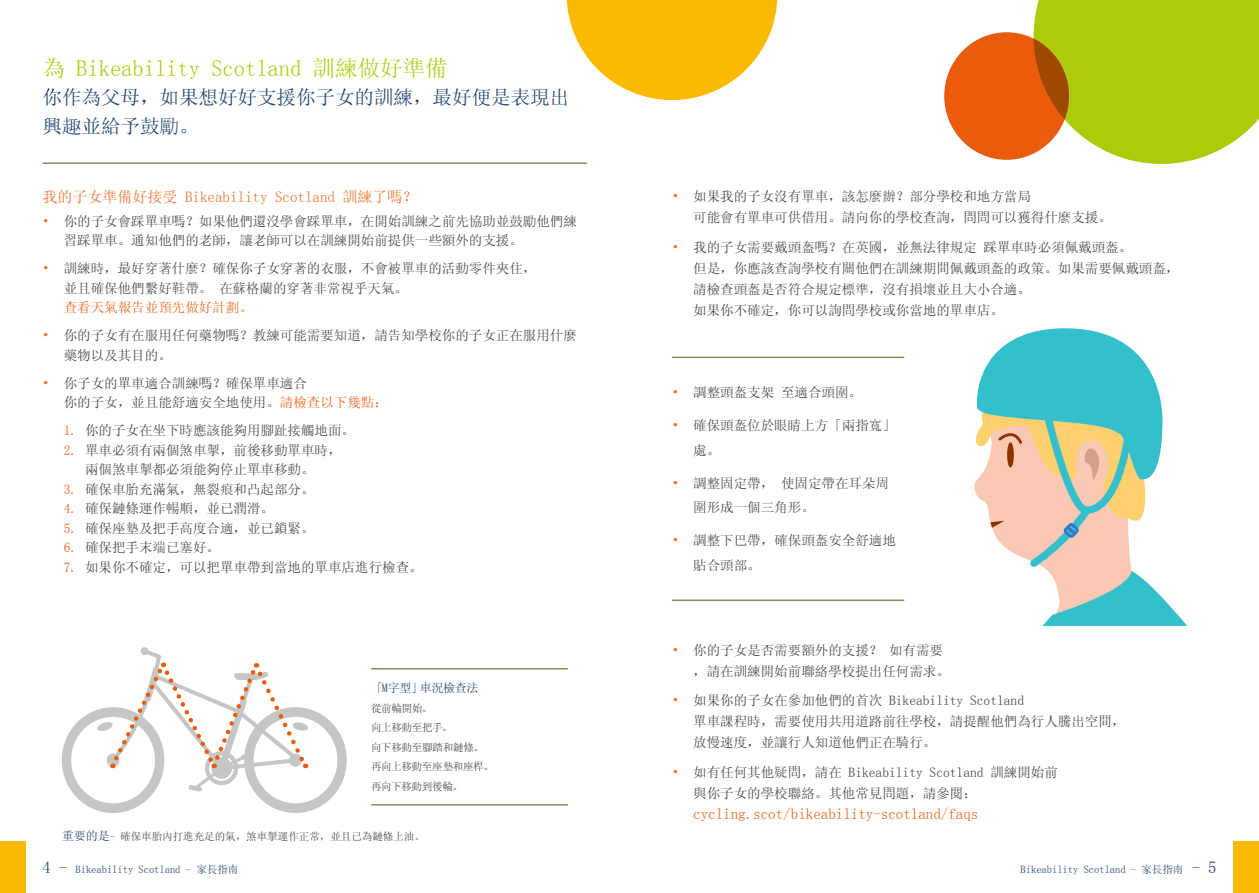
<style>
.page{position:relative;width:1259px;height:893px;background:#fff}
.page>*{position:absolute;margin:0;border:0;box-sizing:border-box;transform-origin:0 0}
.t1{font:22.5px "Sim Sun";color:#afca0b}
.t2{font:19.5px/28.5px "Sim Sun";color:#183c6a}
.t3{font:15px "Sim Sun";color:#ea5b0b}
.t4{font:15px "Sim Sun";color:#ed6d26}
.t5{font:13.5px/21px "Sim Sun";color:#3c3c3b}
.t6{font:13.5px "Sim Sun";color:#ea5b0b}
.t7{font:12px "Sim Sun";letter-spacing:-.025em;color:#183c6a}
.t8{font:10.5px/19.5px "Sim Sun";letter-spacing:-.015em;color:#3c3c3b}
.t9{font:10.5px "Sim Sun";color:#183c6a}
.s1{color:#ed6d26}
.s2{color:#ea5b0b}
.s3{font-size:12px;color:#183c6a}
.s4{font-size:16.5px}
</style>
<div class="page">
<svg style="left:974px;top:328px;width:213px;height:298px"></svg>
<hr style="left:43px;top:162px;width:544px;height:2px;background:#858d61">
<div style="left:944px;top:32px;width:125px;height:128px;background:#ea5b0b;border-radius:50%"></div>
<svg style="left:1033px;top:0;width:226px;height:164px;background:#b8c521"></svg>
<svg style="left:567px;top:0;width:210px;height:100px"></svg>
<svg style="left:62px;top:647px;width:285px;height:166px"></svg>
<svg style="left:97px;top:663px;width:212px;height:105px"></svg>
<hr style="left:371px;top:668px;width:197px;height:1px;background:#858d61">
<hr style="left:672px;top:357px;width:232px;height:1px;background:#858d61">
<hr style="left:672px;top:599px;width:232px;height:2px;background:#858d61">
<hr style="left:371px;top:804px;width:197px;height:1px;background:#858d61">
<div style="left:0;top:842px;width:26px;height:51px;background:#fbba00"></div>
<div style="left:1233px;top:842px;width:26px;height:51px;background:#fbba00"></div>
<h1 class="t1" style="left:43px;top:56px;width:406px">為 Bikeability Scotland 訓練做好準備</h1>
<h2 class="t2" style="left:43px;top:83px;width:528px">你作為父母，如果想好好支援你子女的訓練，最好便是表現出興趣並給予鼓勵。</h2>
<p class="t4" style="left:43px;top:189px;width:376px">我的子女準備好接受 Bikeability Scotland 訓練了嗎？</p>
<p class="t5" style="left:64px;top:211px;width:514px;line-height:19.5px;text-indent:-21px"><span class="s1">•</span> 你的子女會踩單車嗎？如果他們還沒學會踩單車，在開始訓練之前先協助並鼓勵他們練習踩單車。通知他們的老師，讓老師可以在訓練開始前提供一些額外的支援。</p>
<p class="t5" style="left:64px;top:259px;width:474px;line-height:19.5px;text-indent:-21px"><span class="s1">•</span> 訓練時，最好穿著什麼？確保你子女穿著的衣服，不會被單車的活動零件夾住，並且確保他們繫好鞋帶。 在蘇格蘭的穿著非常視乎天氣。</p>
<p class="t6" style="left:64px;top:301px;width:190px">查看天氣報告並預先做好計劃。</p>
<p class="t5" style="left:64px;top:326px;width:514px;line-height:19.5px;text-indent:-21px"><span class="s1">•</span> 你的子女有在服用任何藥物嗎？教練可能需要知道，請告知學校你的子女正在服用什麼藥物以及其目的。</p>
<p class="t5" style="left:64px;top:373px;width:325px;line-height:19.5px;text-indent:-21px"><span class="s1">•</span> 你子女的單車適合訓練嗎？確保單車適合<br>你的子女，並且能舒適安全地使用。<span class="s2">請檢查以下幾點：</span></p>
<p class="t5" style="left:64px;top:420px;width:293px"><span class="s2">1.</span> 你的子女在坐下時應該能夠用腳趾接觸地面。</p>
<p class="t5" style="left:64px;top:440px;width:279px;line-height:19.5px;text-align:center"><span class="s2">2.</span> 單車必須有兩個煞車掣，前後移動單車時，兩個煞車掣都必須能夠停止單車移動。</p>
<p class="t5" style="left:64px;top:478px;width:252px"><span class="s2">3.</span> 確保車胎充滿氣，無裂痕和凸起部分。</p>
<p class="t5" style="left:64px;top:498px;width:212px"><span class="s2">4.</span> 確保鏈條運作暢順，並已潤滑。</p>
<p class="t5" style="left:64px;top:517px;width:252px"><span class="s2">5.</span> 確保座墊及把手高度合適，並已鎖緊。</p>
<p class="t5" style="left:64px;top:537px;width:158px"><span class="s2">6.</span> 確保把手末端已塞好。</p>
<p class="t5" style="left:64px;top:556px;width:360px"><span class="s2">7.</span> 如果你不確定，可以把單車帶到當地的單車店進行檢查。</p>
<p class="t7" style="left:371px;top:682px;width:109px">「M字型」車況檢查法</p>
<p class="t8" style="left:371px;top:698px;width:124px">從前輪開始。<br>向上移動至把手。<br>向下移動至腳踏和鏈條。再向上移動至座墊和座桿。再向下移動到後輪。</p>
<p class="t8" style="left:62px;top:826px;width:364px"><span class="s3">重要的是</span>- 確保車胎內打進充足的氣，煞車掣運作正常，並且已為鏈條上油。</p>
<p class="t5" style="left:693px;top:186px;width:420px;text-indent:-21px"><span class="s1">•</span> 如果我的子女沒有單車，該怎麼辦？部分學校和地方當局<br>可能會有單車可供借用。請向你的學校查詢，問問可以獲得什麼支援。</p>
<p class="t5" style="left:693px;top:236px;width:487px;text-indent:-21px"><span class="s1">•</span> 我的子女需要戴頭盔嗎？在英國，並無法律規定 踩單車時必須佩戴頭盔。<br>但是，你應該查詢學校有關他們在訓練期間佩戴頭盔的政策。如果需要佩戴頭盔，請檢查頭盔是否符合規定標準，沒有損壞並且大小合適。<br>如果你不確定，你可以詢問學校或你當地的單車店。</p>
<p class="t5" style="left:672px;top:382px;width:192px"><span class="s1">•</span> 調整頭盔支架 至適合頭圍。</p>
<p class="t5" style="left:693px;top:413px;width:204px;line-height:24.5px;text-indent:-21px"><span class="s1">•</span> 確保頭盔位於眼睛上方「兩指寬」處。</p>
<p class="t5" style="left:693px;top:471px;width:197px;line-height:24.5px;text-indent:-21px"><span class="s1">•</span> 調整固定帶， 使固定帶在耳朵周圍形成一個三角形。</p>
<p class="t5" style="left:693px;top:528px;width:204px;line-height:24.5px;text-indent:-21px"><span class="s1">•</span> 調整下巴帶，確保頭盔安全舒適地貼合頭部。</p>
<p class="t5" style="left:693px;top:639px;width:258px;text-indent:-21px"><span class="s1">•</span> 你的子女是否需要額外的支援？ 如有需要，請在訓練開始前聯絡學校提出任何需求。</p>
<p class="t5" style="left:693px;top:690px;width:433px;text-indent:-21px"><span class="s1">•</span> 如果你的子女在參加他們的首次 Bikeability Scotland<br>單車課程時，需要使用共用道路前往學校，請提醒他們為行人騰出空間，放慢速度，並讓行人知道他們正在騎行。</p>
<p class="t5" style="left:693px;top:761px;width:366px;text-indent:-21px"><span class="s1">•</span> 如有任何其他疑問，請在 Bikeability Scotland 訓練開始前與你子女的學校聯絡。其他常見問題，請參閱：</p>
<p class="t3" style="left:693px;top:806px;width:287px">cycling.scot/bikeability-scotland/faqs</p>
<p class="t9" style="left:43px;top:864px;width:197px"><span class="s4">4 -</span> Bikeability Scotland - 家長指南</p>
<p class="t9" style="left:1020px;top:864px;width:197px">Bikeability Scotland - 家長指南 <span class="s4">- 5</span></p>
</div>
